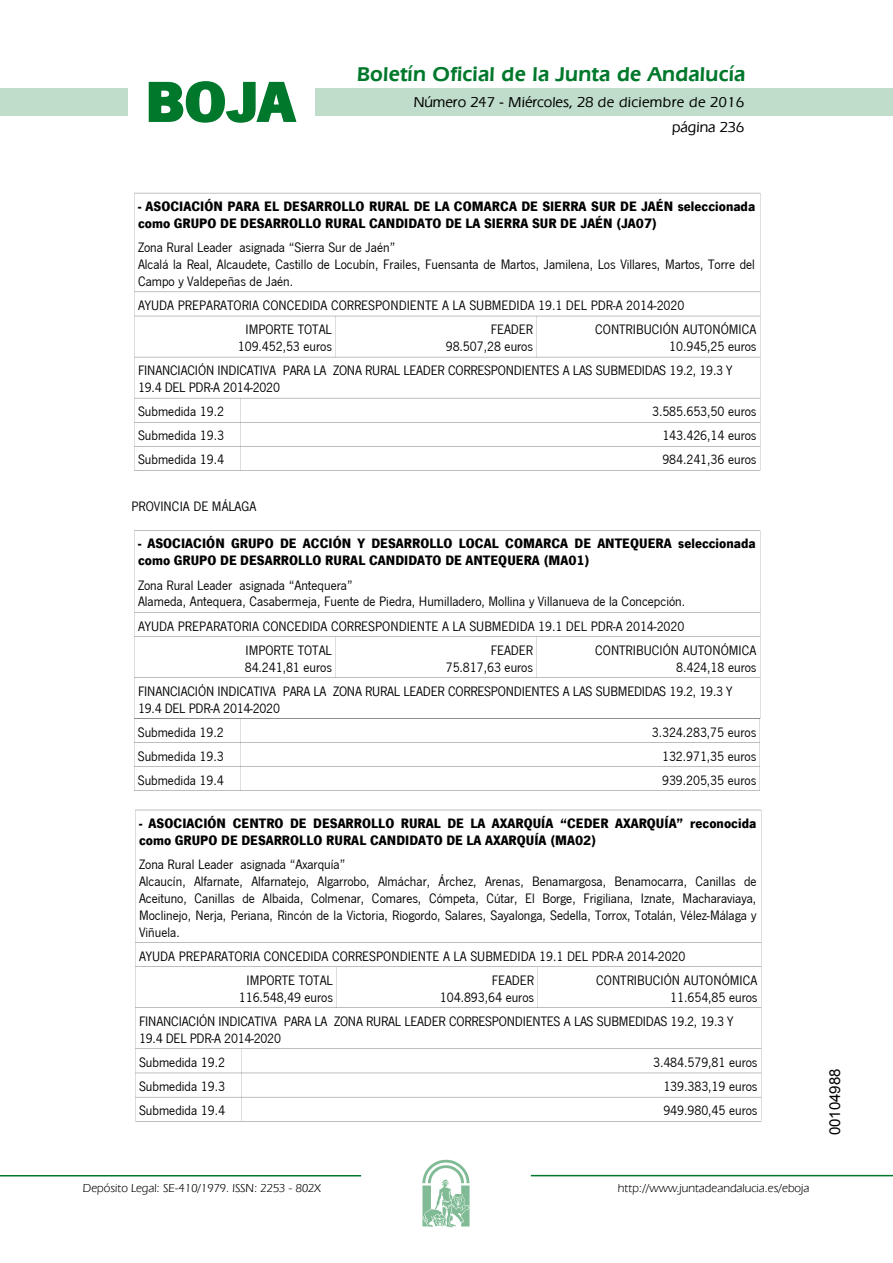
<style>
.page{position:relative;width:893px;height:1263px;background:#fff}
.page>*{position:absolute;margin:0;border:0;box-sizing:border-box;transform-origin:0 0}
.t1{font:700 57.75px "News Got T";color:#00782c;scale:1.14 1}
.t2{font:600 21px "Eras IT Cby BT";letter-spacing:.01em;color:#00782c}
.t3{font:500 15px/24.5px "Eras IT Cby BT";color:#000;text-align:right}
.t4{font:15px "Arial";color:#000}
.t5{font:14.1px/17px "News Got T";color:#000}
.t6{font:700 14.1px/17px "News Got T";color:#000}
.t7{font:12px "Eras IT Cby BT";color:#000}
</style>
<div class="page">
<div style="left:315px;top:88px;width:577px;height:28px;background:#bfddca"></div>
<div style="left:0;top:88px;width:128px;height:28px;background:#bfddca"></div>
<hr style="left:0;top:1175px;width:361px;height:2px;background:#00782c">
<svg style="left:422px;top:1159px;width:47px;height:68px"></svg>
<hr style="left:531px;top:1175px;width:361px;height:1px;background:#00782c">
<svg style="left:148px;top:81px;width:149px;height:42px"></svg>
<svg style="left:134px;top:193px;width:627px;height:278px"></svg>
<svg style="left:134px;top:530px;width:627px;height:261px"></svg>
<svg style="left:135px;top:810px;width:627px;height:312px"></svg>
<h1 class="t1" style="left:145px;top:68px;width:133px">BOJA</h1>
<h2 class="t2" style="left:357px;top:62px;width:390px">Boletín Oficial de la Junta de Andalucía</h2>
<p class="t3" style="left:414px;top:90px;width:332px">Número 247 - Miércoles, 28 de diciembre de 2016 página 236</p>
<p class="t6" style="left:138px;top:197px;width:618px">- ASOCIACIÓN PARA EL DESARROLLO RURAL DE LA COMARCA DE SIERRA SUR DE JAÉN seleccionada como GRUPO DE DESARROLLO RURAL CANDIDATO DE LA SIERRA SUR DE JAÉN (JA07)</p>
<p class="t5" style="left:138px;top:239px;width:618px">Zona Rural Leader asignada “Sierra Sur de Jaén”<br>Alcalá la Real, Alcaudete, Castillo de Locubín, Frailes, Fuensanta de Martos, Jamilena, Los Villares, Martos, Torre del<br>Campo y Valdepeñas de Jaén.</p>
<p class="t5" style="left:245px;top:293px;width:440px;line-height:24.2px;text-indent:-107px">AYUDA PREPARATORIA CONCEDIDA CORRESPONDIENTE A LA SUBMEDIDA 19.1 DEL PDR-A 2014-2020<br>IMPORTE TOTAL</p>
<p class="t5" style="left:238px;top:338px;width:96px">109.452,53 euros</p>
<p class="t5" style="left:446px;top:321px;width:89px;text-align:right">FEADER<br>98.507,28 euros</p>
<p class="t5" style="left:595px;top:321px;width:163px;text-align:right">CONTRIBUCIÓN AUTONÓMICA<br>10.945,25 euros</p>
<p class="t5" style="left:138px;top:362px;width:596px">FINANCIACIÓN INDICATIVA PARA LA ZONA RURAL LEADER CORRESPONDIENTES A LAS SUBMEDIDAS 19.2, 19.3 Y<br>19.4 DEL PDR-A 2014-2020</p>
<p class="t5" style="left:138px;top:403px;width:87px">Submedida 19.2</p>
<p class="t5" style="left:652px;top:403px;width:106px">3.585.653,50 euros</p>
<p class="t5" style="left:138px;top:427px;width:87px">Submedida 19.3</p>
<p class="t5" style="left:662px;top:427px;width:96px">143.426,14 euros</p>
<p class="t5" style="left:138px;top:451px;width:87px">Submedida 19.4</p>
<p class="t5" style="left:662px;top:451px;width:96px">984.241,36 euros</p>
<p class="t5" style="left:132px;top:498px;width:126px">PROVINCIA DE MÁLAGA</p>
<p class="t6" style="left:138px;top:535px;width:619px">- ASOCIACIÓN GRUPO DE ACCIÓN Y DESARROLLO LOCAL COMARCA DE ANTEQUERA seleccionada como GRUPO DE DESARROLLO RURAL CANDIDATO DE ANTEQUERA (MA01)</p>
<p class="t5" style="left:138px;top:576px;width:548px">Zona Rural Leader asignada “Antequera”<br>Alameda, Antequera, Casabermeja, Fuente de Piedra, Humilladero, Mollina y Villanueva de la Concepción.</p>
<p class="t5" style="left:245px;top:614px;width:440px;line-height:24.2px;text-indent:-107px">AYUDA PREPARATORIA CONCEDIDA CORRESPONDIENTE A LA SUBMEDIDA 19.1 DEL PDR-A 2014-2020<br>IMPORTE TOTAL</p>
<p class="t5" style="left:245px;top:658px;width:89px">84.241,81 euros</p>
<p class="t5" style="left:446px;top:641px;width:89px;text-align:right">FEADER<br>75.817,63 euros</p>
<p class="t5" style="left:595px;top:641px;width:163px;text-align:right">CONTRIBUCIÓN AUTONÓMICA<br>8.424,18 euros</p>
<p class="t5" style="left:138px;top:682px;width:596px">FINANCIACIÓN INDICATIVA PARA LA ZONA RURAL LEADER CORRESPONDIENTES A LAS SUBMEDIDAS 19.2, 19.3 Y<br>19.4 DEL PDR-A 2014-2020</p>
<p class="t5" style="left:138px;top:723px;width:87px">Submedida 19.2</p>
<p class="t5" style="left:651px;top:723px;width:106px">3.324.283,75 euros</p>
<p class="t5" style="left:138px;top:747px;width:87px">Submedida 19.3</p>
<p class="t5" style="left:662px;top:747px;width:96px">132.971,35 euros</p>
<p class="t5" style="left:138px;top:771px;width:87px">Submedida 19.4</p>
<p class="t5" style="left:662px;top:771px;width:96px">939.205,35 euros</p>
<p class="t6" style="left:139px;top:814px;width:618px">- ASOCIACIÓN CENTRO DE DESARROLLO RURAL DE LA AXARQUÍA “CEDER AXARQUÍA” reconocida como GRUPO DE DESARROLLO RURAL CANDIDATO DE LA AXARQUÍA (MA02)</p>
<p class="t5" style="left:139px;top:856px;width:619px">Zona Rural Leader asignada “Axarquía”<br>Alcaucín, Alfarnate, Alfarnatejo, Algarrobo, Almáchar, Árchez, Arenas, Benamargosa, Benamocarra, Canillas de Aceituno, Canillas de Albaida, Colmenar, Comares, Cómpeta, Cútar, El Borge, Frigiliana, Iznate, Macharaviaya, Moclinejo, Nerja, Periana, Rincón de la Victoria, Riogordo, Salares, Sayalonga, Sedella, Torrox, Totalán, Vélez-Málaga y Viñuela.</p>
<p class="t5" style="left:246px;top:944px;width:440px;line-height:24.2px;text-indent:-107px">AYUDA PREPARATORIA CONCEDIDA CORRESPONDIENTE A LA SUBMEDIDA 19.1 DEL PDR-A 2014-2020<br>IMPORTE TOTAL</p>
<p class="t5" style="left:239px;top:989px;width:96px">116.548,49 euros</p>
<p class="t5" style="left:440px;top:972px;width:96px;text-align:right">FEADER<br>104.893,64 euros</p>
<p class="t5" style="left:596px;top:972px;width:163px;text-align:right">CONTRIBUCIÓN AUTONÓMICA<br>11.654,85 euros</p>
<p class="t5" style="left:139px;top:1013px;width:596px">FINANCIACIÓN INDICATIVA PARA LA ZONA RURAL LEADER CORRESPONDIENTES A LAS SUBMEDIDAS 19.2, 19.3 Y<br>19.4 DEL PDR-A 2014-2020</p>
<p class="t5" style="left:139px;top:1054px;width:87px">Submedida 19.2</p>
<p class="t5" style="left:653px;top:1054px;width:106px">3.484.579,81 euros</p>
<p class="t5" style="left:139px;top:1078px;width:87px">Submedida 19.3</p>
<p class="t5" style="left:663px;top:1078px;width:96px">139.383,19 euros</p>
<p class="t5" style="left:139px;top:1102px;width:87px">Submedida 19.4</p>
<p class="t5" style="left:663px;top:1102px;width:96px">949.980,45 euros</p>
<p class="t7" style="left:83px;top:1181px;width:239px">Depósito Legal: SE-410/1979. ISSN: 2253 - 802X</p>
<p class="t7" style="left:618px;top:1181px;width:193px">http://www.juntadeandalucia.es/eboja</p>
<p class="t4" style="left:825px;top:1135px;width:68px;rotate:-90deg">00104988</p>
</div>
